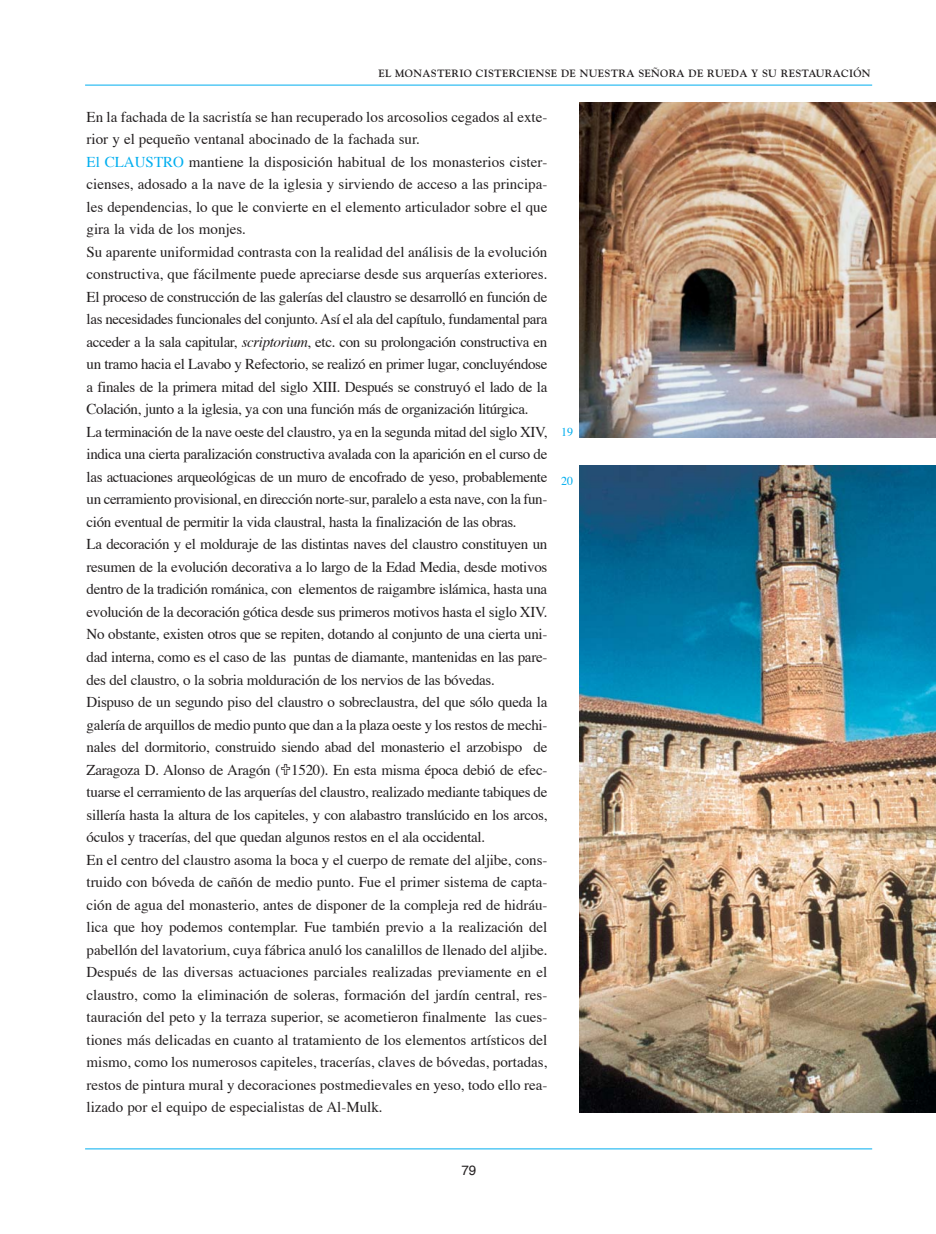
<style>
.page{position:relative;width:936px;height:1234px;background:#fff}
.page>*{position:absolute;margin:0;border:0;box-sizing:border-box;transform-origin:0 0}
.t1{font:15px/22.5px "Times";letter-spacing:-.02em;color:#231f20}
.t2{font:13.5px "Helvetica";color:#231f20}
.t3{font:12px "Times";color:#00aeef}
.t4{font:700 10.5px "Goudy";letter-spacing:.03em;color:#231f20}
.s1{color:#00aeef}
.s2{font-style:italic}
</style>
<div class="page">
<hr style="left:85px;top:1148px;width:787px;height:1px;background:#00aeef">
<hr style="left:85px;top:85px;width:787px;height:1px;background:#00aeef">
<img style="left:579px;top:466px;width:356px;height:645px">
<img style="left:579px;top:102px;width:356px;height:335px">
<p class="t4" style="left:378px;top:69px;width:494px">EL MONASTERIO CISTERCIENSE DE NUESTRA SEÑORA DE RUEDA Y SU RESTAURACIÓN</p>
<p class="t1" style="left:87px;top:106px;width:462px">En la fachada de la sacristía se han recuperado los arcosolios cegados al exte&shy;rior y el pequeño ventanal abocinado de la fachada sur.<br><span class="s1">El CLAUSTRO</span> mantiene la disposición habitual de los monasterios cister&shy;cienses, adosado a la nave de la iglesia y sirviendo de acceso a las principa&shy;les dependencias, lo que le convierte en el elemento articulador sobre el que gira la vida de los monjes.<br>Su aparente uniformidad contrasta con la realidad del análisis de la evolución constructiva, que fácilmente puede apreciarse desde sus arquerías exteriores.<br>El proceso de construcción de las galerías del claustro se desarrolló en función de las necesidades funcionales del conjunto. Así el ala del capítulo, fundamental para acceder a la sala capitular, <span class="s2">scriptorium</span>, etc. con su prolongación constructiva en un tramo hacia el Lavabo y Refectorio, se realizó en primer lugar, concluyéndose a finales de la primera mitad del siglo XIII. Después se construyó el lado de la Colación, junto a la iglesia, ya con una función más de organización litúrgica.<br>La terminación de la nave oeste del claustro, ya en la segunda mitad del siglo XIV, indica una cierta paralización constructiva avalada con la aparición en el curso de las actuaciones arqueológicas de un muro de encofrado de yeso, probablemente un cerramiento provisional, en dirección norte-sur, paralelo a esta nave, con la fun&shy;ción eventual de permitir la vida claustral, hasta la finalización de las obras.<br>La decoración y el molduraje de las distintas naves del claustro constituyen un resumen de la evolución decorativa a lo largo de la Edad Media, desde motivos dentro de la tradición románica, con elementos de raigambre islámica, hasta una evolución de la decoración gótica desde sus primeros motivos hasta el siglo XIV.<br>No obstante, existen otros que se repiten, dotando al conjunto de una cierta uni&shy;dad interna, como es el caso de las puntas de diamante, mantenidas en las pare&shy;des del claustro, o la sobria molduración de los nervios de las bóvedas.<br>Dispuso de un segundo piso del claustro o sobreclaustra, del que sólo queda la galería de arquillos de medio punto que dan a la plaza oeste y los restos de mechi&shy;nales del dormitorio, construido siendo abad del monasterio el arzobispo de Zaragoza D. Alonso de Aragón ( 1520). En esta misma época debió de efec&shy;tuarse el cerramiento de las arquerías del claustro, realizado mediante tabiques de sillería hasta la altura de los capiteles, y con alabastro translúcido en los arcos, óculos y tracerías, del que quedan algunos restos en el ala occidental.<br>En el centro del claustro asoma la boca y el cuerpo de remate del aljibe, cons&shy;truido con bóveda de cañón de medio punto. Fue el primer sistema de capta&shy;ción de agua del monasterio, antes de disponer de la compleja red de hidráu&shy;lica que hoy podemos contemplar. Fue también previo a la realización del pabellón del lavatorium, cuya fábrica anuló los canalillos de llenado del aljibe.<br>Después de las diversas actuaciones parciales realizadas previamente en el claustro, como la eliminación de soleras, formación del jardín central, res&shy;tauración del peto y la terraza superior, se acometieron finalmente las cues&shy;tiones más delicadas en cuanto al tratamiento de los elementos artísticos del mismo, como los numerosos capiteles, tracerías, claves de bóvedas, portadas, restos de pintura mural y decoraciones postmedievales en yeso, todo ello rea&shy;lizado por el equipo de especialistas de Al-Mulk.</p>
<p class="t3" style="left:561px;top:427px;width:13px">19</p>
<p class="t3" style="left:561px;top:475px;width:13px">20</p>
<p class="t2" style="left:461px;top:1163px;width:17px">79</p>
</div>
